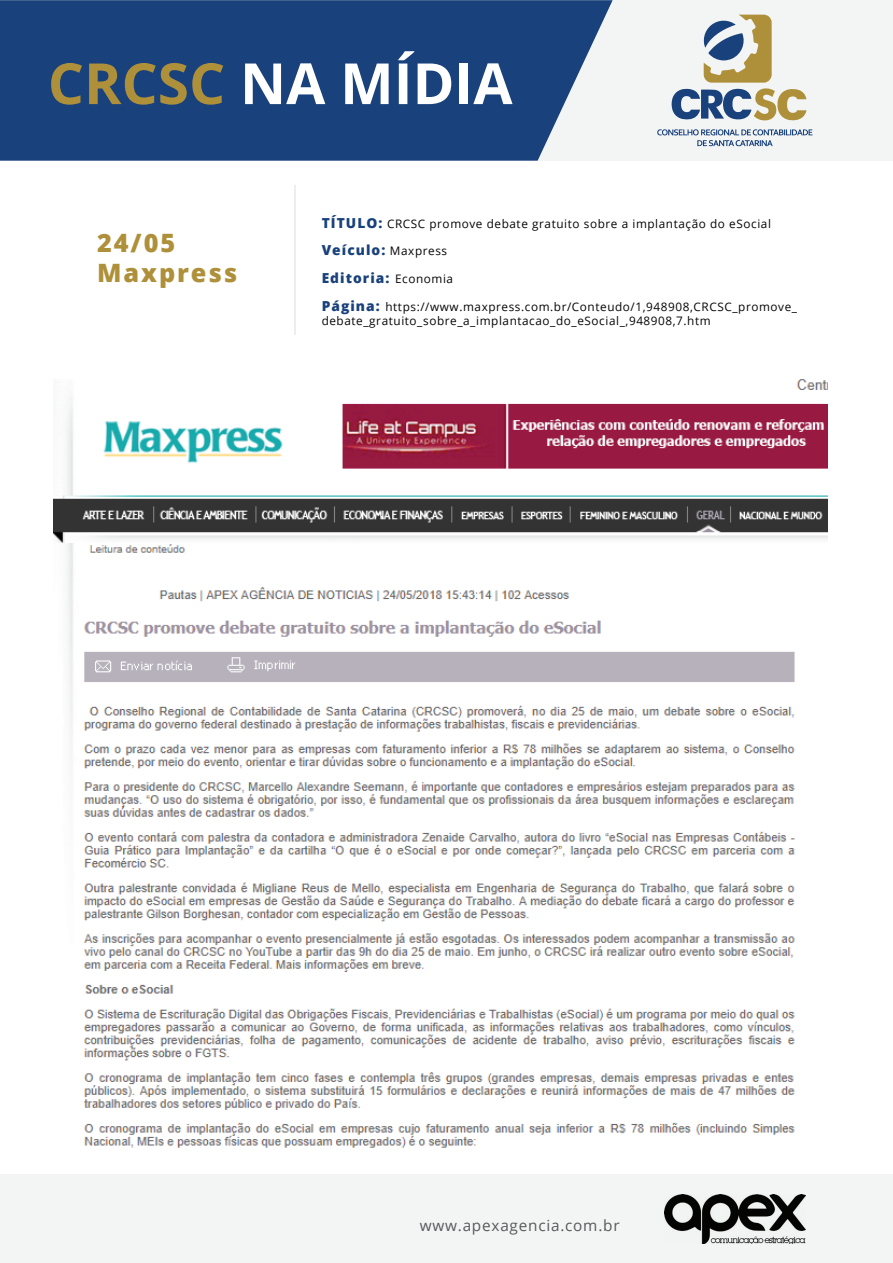
<style>
.page{position:relative;width:893px;height:1263px;background:#fff}
.page>*{position:absolute;margin:0;border:0;box-sizing:border-box;transform-origin:0 0}
.t1{font:700 56.85px "Open Sans";color:#fff}
.t2{font:800 25.35px/30.3px "Open Sans";letter-spacing:.075em;color:#af903a}
.t3{font:15.3px "Open Sans";letter-spacing:.05em;color:#58595b}
.t4{font:800 13.8px/27.3px "Open Sans";letter-spacing:.075em;color:#19417b}
.t5{font:11.7px/14.1px "Open Sans";letter-spacing:.05em;color:#040503}
.s1{color:#af903a}
.s2{font-weight:800;font-size:13.8px;color:#19417b}
.s3{font-weight:400;font-size:11.7px;color:#040503}
</style>
<div class="page">
<hr style="left:294px;top:185px;width:2px;height:150px;background:#e7e8e9">
<div style="left:0;top:0;width:893px;height:161px;background:#f3f5f5"></div>
<svg style="left:0;top:0;width:613px;height:161px;fill:#19417b"></svg>
<svg style="left:671px;top:15px;width:135px;height:106px"></svg>
<svg style="left:657px;top:129px;width:155px;height:17px"></svg>
<div style="left:0;top:1175px;width:892px;height:88px;background:#f3f5f5"></div>
<img style="left:665px;top:1194px;width:140px;height:50px">
<img style="left:54px;top:379px;width:774px;height:769px">
<h1 class="t1" style="left:48px;top:43px;width:466px"><span class="s1">CRCSC</span> NA MÍDIA</h1>
<h2 class="t2" style="left:97px;top:226px;width:142px">24/05<br>Maxpress</h2>
<p class="t5" style="left:322px;top:216px;width:451px"><span class="s2">TÍTULO:</span> CRCSC promove debate gratuito sobre a implantação do eSocial</p>
<p class="t4" style="left:322px;top:236px;width:133px">Veículo: <span class="s3">Maxpress<br></span>Editoria: <span class="s3">Economia</span></p>
<p class="t5" style="left:322px;top:300px;width:477px"><span class="s2">Página:</span> https://www.maxpress.com.br/Conteudo/1,948908,CRCSC_promove_ debate_gratuito_sobre_a_implantacao_do_eSocial_,948908,7.htm</p>
<h3 class="t3" style="left:420px;top:1215px;width:201px">www.apexagencia.com.br</h3>
</div>
